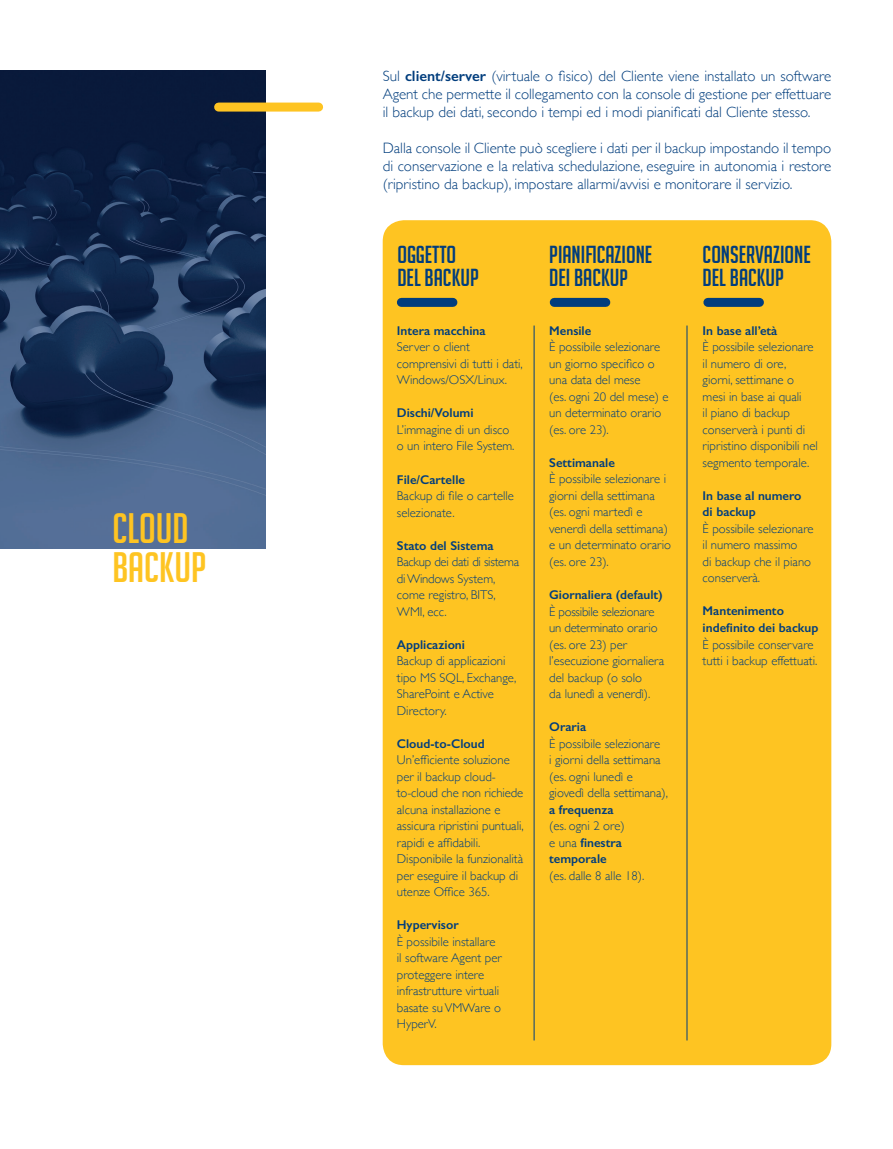
<style>
.page{position:relative;width:893px;height:1149px;background:#fff}
.page>*{position:absolute;margin:0;border:0;box-sizing:border-box;transform-origin:0 0}
.t1{font:41.55px/39.5px "Big Noodle Titling";color:#fec422}
.t2{font:24px/23.1px "Big Noodle Titling";color:#013d7d}
.t3{font:300 15px/18px "Gill Sans";color:#013d7d;text-align:justify}
.t4{font:300 12.75px/16.5px "Gill Sans";color:#013d7d}
.t5{font:600 12.75px/16.5px "Gill Sans";color:#013d7d}
.t6{font:300 12.75px/16.5px "Gill Sans";letter-spacing:-.02em;color:#013d7d}
.s1{font-weight:600}
.s2{font-size:23.1px}
</style>
<div class="page">
<div style="left:383px;top:220px;width:448px;height:844px;background:#fec422;border-radius:21px"></div>
<hr style="left:534px;top:325px;width:1px;height:715px;background:#013d7d">
<div style="left:401px;top:298px;width:52px;height:9px;background:#013d7d"></div>
<div style="left:554px;top:298px;width:52px;height:9px;background:#013d7d"></div>
<div style="left:708px;top:298px;width:51px;height:9px;background:#013d7d"></div>
<hr style="left:687px;top:325px;width:1px;height:715px;background:#013d7d">
<img style="left:0;top:70px;width:265px;height:479px">
<div style="left:219px;top:102px;width:100px;height:9px;background:#fec422"></div>
<h1 class="t1" style="left:112px;top:508px;width:96px">CLOUD<br>BACKUP</h1>
<p class="t3" style="left:383px;top:66px;width:450px">Sul <span class="s1">client/server</span> (virtuale o fisico) del Cliente viene installato un software Agent che permette il collegamento con la console di gestione per effettuare il backup dei dati, secondo i tempi ed i modi pianificati dal Cliente stesso.</p>
<p class="t3" style="left:383px;top:138px;width:450px">Dalla console il Cliente può scegliere i dati per il backup impostando il tempo di conservazione e la relativa schedulazione, eseguire in autonomia i restore (ripristino da backup), impostare allarmi/avvisi e monitorare il servizio.</p>
<h2 class="t2" style="left:397px;top:243px;width:83px">OGGETTO<br>DEL BACKUP</h2>
<h2 class="t2" style="left:549px;top:243px;width:105px">PIANIFICAZIONE<br>DEI BACKU<span class="s2">P</span></h2>
<h2 class="t2" style="left:703px;top:243px;width:110px">CONSERVAZIONE<br>DEL BACKUP</h2>
<p class="t5" style="left:397px;top:322px;width:90px">Intera macchina</p>
<p class="t4" style="left:397px;top:338px;width:128px">Server o client comprensivi di tutti i dati,<br>Windows/OSX/Linux.</p>
<p class="t5" style="left:397px;top:404px;width:78px">Dischi/Volumi</p>
<p class="t4" style="left:397px;top:421px;width:119px">L’immagine di un disco o un intero File System.</p>
<p class="t5" style="left:397px;top:470px;width:70px">File/Cartelle</p>
<p class="t4" style="left:397px;top:487px;width:119px">Backup di file o cartelle selezionate.</p>
<p class="t5" style="left:397px;top:536px;width:98px">Stato del Sistema</p>
<p class="t6" style="left:397px;top:553px;width:124px">Backup dei dati di sistema di Windows System, come registro, BITS,<br>WMI, ecc.</p>
<p class="t5" style="left:397px;top:635px;width:70px">Applicazioni</p>
<p class="t4" style="left:397px;top:652px;width:121px">Backup di applicazioni tipo MS SQL, Exchange,<br>SharePoint e Active<br>Directory.</p>
<p class="t5" style="left:397px;top:734px;width:89px">Cloud-to-Cloud</p>
<p class="t4" style="left:397px;top:751px;width:128px">Un’efficiente soluzione per il backup cloud&shy;to-cloud che non richiede alcuna installazione e assicura ripristini puntuali, rapidi e affidabili.<br>Disponibile la funzionalità per eseguire il backup di utenze Office 365.</p>
<p class="t5" style="left:397px;top:916px;width:63px">Hypervisor</p>
<p class="t4" style="left:397px;top:932px;width:106px">È possibile installare il software Agent per proteggere intere infrastrutture virtuali basate su VMWare o<br>HyperV.</p>
<p class="t5" style="left:549px;top:322px;width:44px">Mensile</p>
<p class="t4" style="left:549px;top:338px;width:121px">È possibile selezionare un giorno specifico o una data del mese<br>(es. ogni 20 del mese) e un determinato orario (es. ore 23).</p>
<p class="t5" style="left:549px;top:454px;width:67px">Settimanale</p>
<p class="t4" style="left:549px;top:470px;width:123px">È possibile selezionare i giorni della settimana (es. ogni martedì e venerdì della settimana) e un determinato orario (es. ore 23).</p>
<p class="t5" style="left:549px;top:586px;width:115px">Giornaliera (default)</p>
<p class="t4" style="left:549px;top:602px;width:117px">È possibile selezionare un determinato orario (es. ore 23) per l’esecuzione giornaliera del backup (o solo<br>da lunedì a venerdì).</p>
<p class="t5" style="left:549px;top:718px;width:38px">Oraria</p>
<p class="t4" style="left:549px;top:734px;width:120px">È possibile selezionare<br>i giorni della settimana (es. ogni lunedì e giovedì della settimana),</p>
<p class="t5" style="left:549px;top:800px;width:66px">a frequenza</p>
<p class="t4" style="left:549px;top:816px;width:77px">(es. ogni 2 ore) e una <span class="s1">finestra temporale</span></p>
<p class="t4" style="left:549px;top:866px;width:97px">(es. dalle 8 alle 18).</p>
<p class="t5" style="left:703px;top:322px;width:76px">In base all’età</p>
<p class="t4" style="left:703px;top:338px;width:117px">È possibile selezionare il numero di ore, giorni, settimane o mesi in base ai quali<br>il piano di backup conserverà i punti di ripristino disponibili nel segmento temporale.</p>
<p class="t5" style="left:703px;top:487px;width:100px">In base al numero di backup</p>
<p class="t4" style="left:703px;top:519px;width:113px">È possibile selezionare il numero massimo<br>di backup che il piano conserverà.</p>
<p class="t5" style="left:703px;top:602px;width:117px">Mantenimento indefinito dei backup</p>
<p class="t4" style="left:703px;top:635px;width:116px">È possibile conservare tutti i backup effettuati.</p>
</div>
